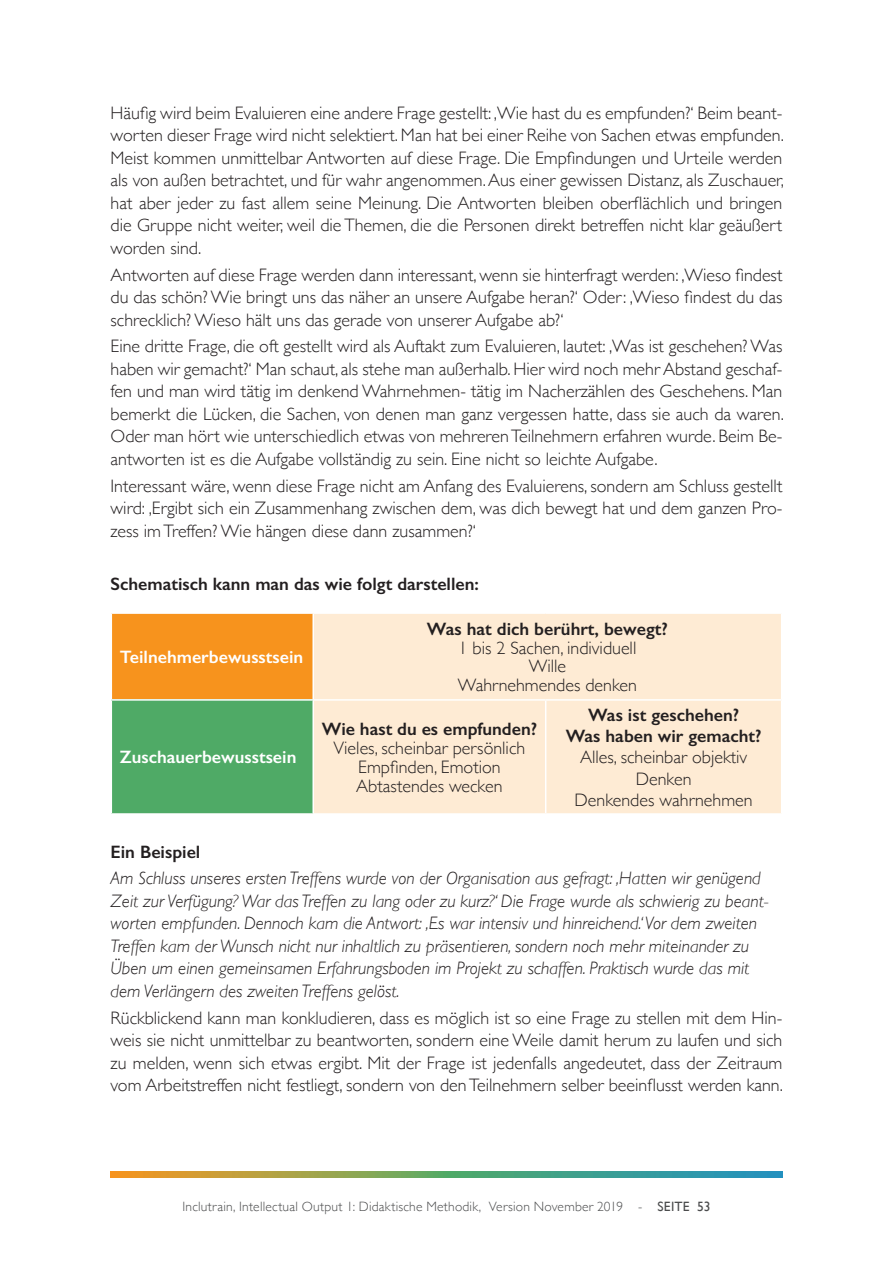
<style>
.page{position:relative;width:893px;height:1263px;background:#fff}
.page>*{position:absolute;margin:0;border:0;box-sizing:border-box;transform-origin:0 0}
.t1{font:300 18px/22.5px "Gill Sans";color:#231f20;text-align:justify}
.t2{font:italic 300 18px/22.5px "Gill Sans";color:#231f20}
.t3{font:600 18px/21px "Gill Sans";color:#231f20;text-align:center}
.t4{font:600 18px "Gill Sans";color:#fff}
.t5{font:300 13.5px "Gill Sans";letter-spacing:.015em;color:#4b4c4d}
.s1{font-weight:400}
</style>
<div class="page">
<svg style="left:111px;top:1171px;width:671px;height:7px;background:#739f6c"></svg>
<div style="left:111px;top:613px;width:202px;height:87px;background:#f7931d"></div>
<div style="left:313px;top:613px;width:469px;height:87px;background:#feebd4"></div>
<div style="left:111px;top:700px;width:202px;height:114px;background:#4faa66"></div>
<div style="left:314px;top:701px;width:467px;height:112px;background:#feebd4"></div>
<hr style="left:312px;top:614px;width:2px;height:85px;background:#fff">
<hr style="left:312px;top:701px;width:2px;height:112px;background:#fff">
<hr style="left:111px;top:612px;width:202px;height:2px;background:#fff">
<hr style="left:111px;top:614px;width:1px;height:85px;background:#fff">
<hr style="left:313px;top:612px;width:233px;height:2px;background:#fff">
<hr style="left:546px;top:612px;width:236px;height:2px;background:#fff">
<hr style="left:781px;top:614px;width:1px;height:85px;background:#fff">
<hr style="left:546px;top:699px;width:236px;height:2px;background:#fff">
<hr style="left:111px;top:699px;width:202px;height:2px;background:#fff">
<hr style="left:111px;top:701px;width:1px;height:112px;background:#fff">
<hr style="left:313px;top:699px;width:233px;height:2px;background:#fff">
<hr style="left:545px;top:701px;width:1px;height:112px;background:#fff">
<hr style="left:111px;top:813px;width:202px;height:2px;background:#fff">
<p class="t1" style="left:111px;top:101px;width:675px">Häufig wird beim Evaluieren eine andere Frage gestellt: ‚Wie hast du es empfunden?‘ Beim beant&shy;worten dieser Frage wird nicht selektiert. Man hat bei einer Reihe von Sachen etwas empfunden.<br>Meist kommen unmittelbar Antworten auf diese Frage. Die Empfindungen und Urteile werden als von außen betrachtet, und für wahr angenommen. Aus einer gewissen Distanz, als Zuschauer, hat aber jeder zu fast allem seine Meinung. Die Antworten bleiben oberflächlich und bringen die Gruppe nicht weiter, weil die Themen, die die Personen direkt betreffen nicht klar geäußert worden sind.</p>
<p class="t1" style="left:111px;top:263px;width:673px">Antworten auf diese Frage werden dann interessant, wenn sie hinterfragt werden: ‚Wieso findest du das schön? Wie bringt uns das näher an unsere Aufgabe heran?‘ Oder: ‚Wieso findest du das schrecklich? Wieso hält uns das gerade von unserer Aufgabe ab?‘</p>
<p class="t1" style="left:111px;top:334px;width:675px">Eine dritte Frage, die oft gestellt wird als Auftakt zum Evaluieren, lautet: ‚Was ist geschehen? Was haben wir gemacht?‘ Man schaut, als stehe man außerhalb. Hier wird noch mehr Abstand geschaf&shy;fen und man wird tätig im denkend Wahrnehmen- tätig im Nacherzählen des Geschehens. Man bemerkt die Lücken, die Sachen, von denen man ganz vergessen hatte, dass sie auch da waren.<br>Oder man hört wie unterschiedlich etwas von mehreren Teilnehmern erfahren wurde. Beim Be&shy;antworten ist es die Aufgabe vollständig zu sein. Eine nicht so leichte Aufgabe.</p>
<p class="t1" style="left:111px;top:473px;width:673px">Interessant wäre, wenn diese Frage nicht am Anfang des Evaluierens, sondern am Schluss gestellt wird: ‚Ergibt sich ein Zusammenhang zwischen dem, was dich bewegt hat und dem ganzen Pro&shy;zess im Treffen? Wie hängen diese dann zusammen?‘</p>
<p class="t3" style="left:111px;top:573px;width:370px">Schematisch kann man das wie folgt darstellen:</p>
<p class="t4" style="left:120px;top:646px;width:185px">Teilnehmerbewusstsein</p>
<p class="t4" style="left:120px;top:746px;width:178px">Zuschauerbewusstsein</p>
<p class="t3" style="left:427px;top:618px;width:242px">Was hat dich berührt, bewegt?</p>
<p class="t1" style="left:458px;top:637px;width:181px;line-height:18.9px;text-align:center">1 bis 2 Sachen, individuell<br>Wille<br>Wahrnehmendes denken</p>
<p class="t3" style="left:322px;top:718px;width:217px">Wie hast du es empfunden?</p>
<p class="t1" style="left:334px;top:738px;width:193px;line-height:18.9px;text-align:center">Vieles, scheinbar persönlich<br>Empfinden, Emotion<br>Abtastendes wecken</p>
<p class="t3" style="left:566px;top:705px;width:197px">Was ist geschehen?<br>Was haben wir gemacht?</p>
<p class="t1" style="left:575px;top:746px;width:180px;line-height:21px;text-align:center">Alles, scheinbar objektiv<br>Denken<br>Denkendes wahrnehmen</p>
<p class="t3" style="left:111px;top:841px;width:91px">Ein Beispiel</p>
<p class="t2" style="left:111px;top:867px;width:659px">Am Schluss unseres ersten Treffens wurde von der Organisation aus gefragt: ‚Hatten wir genügend Zeit zur Verfügung? War das Treffen zu lang oder zu kurz?‘ Die Frage wurde als schwierig zu beant&shy;worten empfunden. Dennoch kam die Antwort: ‚Es war intensiv und hinreichend.‘ Vor dem zweiten Treffen kam der Wunsch nicht nur inhaltlich zu präsentieren, sondern noch mehr miteinander zu Üben um einen gemeinsamen Erfahrungsboden im Projekt zu schaffen. Praktisch wurde das mit dem Verlängern des zweiten Treffens gelöst.</p>
<p class="t1" style="left:111px;top:1006px;width:674px">Rückblickend kann man konkludieren, dass es möglich ist so eine Frage zu stellen mit dem Hin&shy;weis sie nicht unmittelbar zu beantworten, sondern eine Weile damit herum zu laufen und sich zu melden, wenn sich etwas ergibt. Mit der Frage ist jedenfalls angedeutet, dass der Zeitraum vom Arbeitstreffen nicht festliegt, sondern von den Teilnehmern selber beeinflusst werden kann.</p>
<p class="t5" style="left:182px;top:1195px;width:529px">Inclutrain, Intellectual Output 1: Didaktische Methodik, Version November 2019 - <span class="s1">SEITE 53</span></p>
</div>
